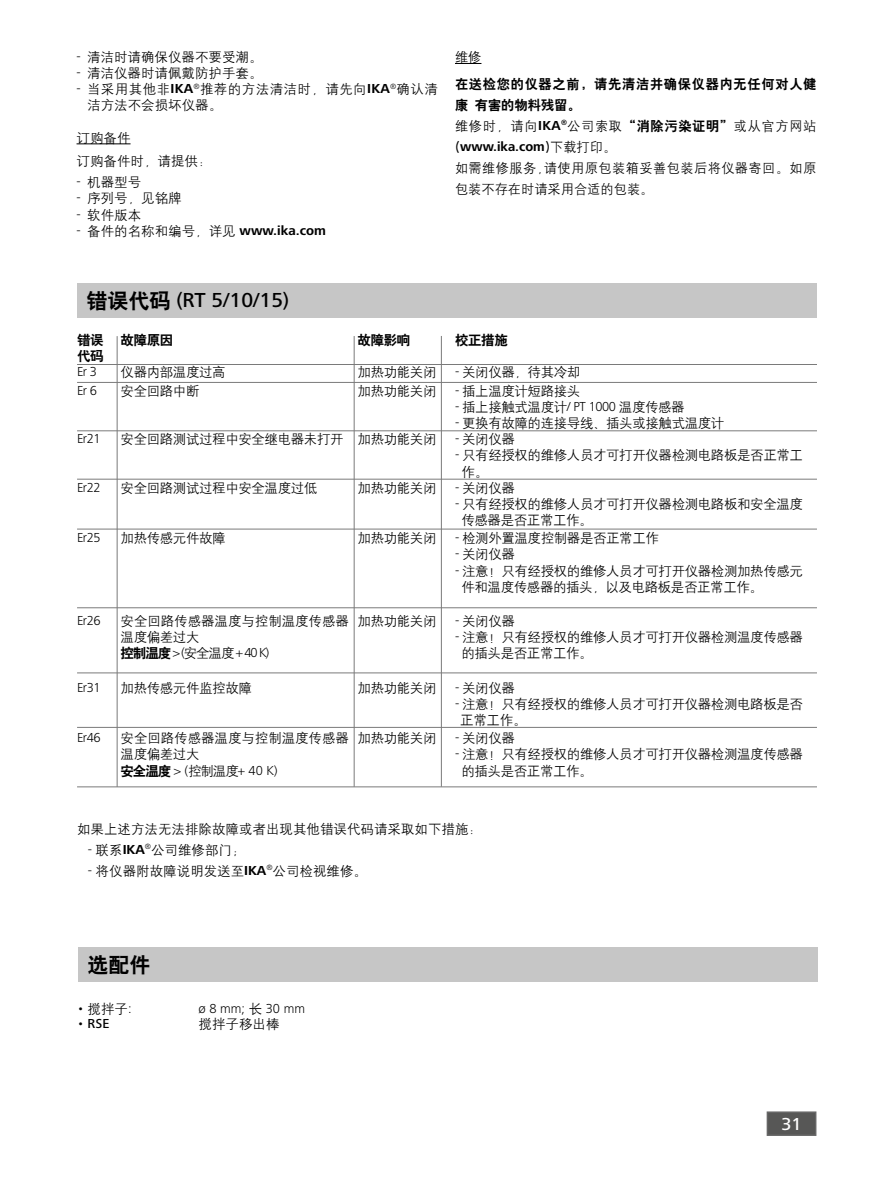
<style>
.page{position:relative;width:893px;height:1187px;background:#fff}
.page>*{position:absolute;margin:0;border:0;box-sizing:border-box;transform-origin:0 0}
.t1{font:500 21px "Frutiger Next IKA";color:#000}
.t2{font:21px "H Yb 2 gj";color:#000}
.t3{font:500 18px "Frutiger Next IKA";color:#fff}
.t4{font:13.5px/16.2px "H Yg 2 gj";letter-spacing:-.03em;color:#000}
.t5{font:13.5px/23.4px "H Yg 2 gj";color:#000}
.t6{font:13.5px/16.2px "H Yg 2 gj";letter-spacing:.03em;color:#000}
.t7{font:300 13.5px "Frutiger Next IKA";letter-spacing:-.03em;color:#000}
.t8{font:13.5px/21px "H Yb 2 gj";letter-spacing:.055em;color:#000}
.t9{font:13.5px "H Yg 2 gj";letter-spacing:-.005em;color:#000}
.t10{font:13.5px "H Yg 2 gj";letter-spacing:.05em;color:#000}
.t11{font:700 13.5px "Frutiger Next IKA";color:#000}
.t12{font:500 13.5px "Frutiger Next IKA";color:#000}
.s1{font-family:"Frutiger Next IKA";font-weight:300}
.s2{font-family:"Frutiger Next IKA";font-weight:700}
.s3{font-family:"H Yb 2 gj"}
.s4{font-family:"H Yb 2 gj";font-weight:400}
.s5{font-family:"H Yg 2 gj";font-weight:400}
.s6{font-weight:300}
</style>
<div class="page">
<div style="left:767px;top:1111px;width:49px;height:24px;background:#575756;border:2px solid #666"></div>
<div style="left:77px;top:283px;width:739px;height:34px;background:#c6c6c6"></div>
<div style="left:78px;top:947px;width:739px;height:34px;background:#c6c6c6"></div>
<hr style="left:77px;top:364px;width:740px;height:1px;background:#7a7a7a">
<hr style="left:77px;top:382px;width:740px;height:1px;background:#7a7a7a">
<hr style="left:77px;top:430px;width:740px;height:1px;background:#7a7a7a">
<hr style="left:77px;top:479px;width:740px;height:1px;background:#7a7a7a">
<hr style="left:77px;top:528px;width:740px;height:1px;background:#7a7a7a">
<hr style="left:77px;top:672px;width:740px;height:1px;background:#7a7a7a">
<hr style="left:77px;top:607px;width:740px;height:1px;background:#7a7a7a">
<hr style="left:117px;top:336px;width:1px;height:450px;background:#7a7a7a">
<hr style="left:354px;top:336px;width:1px;height:450px;background:#7a7a7a">
<hr style="left:441px;top:336px;width:1px;height:450px;background:#7a7a7a">
<hr style="left:77px;top:727px;width:740px;height:1px;background:#7a7a7a">
<hr style="left:77px;top:786px;width:740px;height:1px;background:#7a7a7a">
<hr style="left:77px;top:143px;width:54px;height:1px;background:#000">
<svg style="left:455px;top:63px;width:26px;height:1px"></svg>
<p class="t5" style="left:77px;top:45px;width:188px"><span class="s1">-</span> 清洁时请确保仪器不要受潮。</p>
<p class="t5" style="left:77px;top:61px;width:188px"><span class="s1">-</span> 清洁仪器时请佩戴防护手套。</p>
<p class="t6" style="left:87px;top:81px;width:352px;text-indent:-11px"><span class="s1">-</span> 当采用其他非<span class="s2">IKA</span><sup>®</sup>推荐的方法清洁时，请先向<span class="s2">IKA</span><sup>®</sup>确认清洁方法不会损坏仪器。</p>
<p class="t5" style="left:77px;top:126px;width:136px">订购备件<br>订购备件时，请提供：</p>
<p class="t4" style="left:77px;top:174px;width:66px"><span class="s1">-</span> 机器型号</p>
<p class="t4" style="left:77px;top:190px;width:107px"><span class="s1">-</span> 序列号，见铭牌</p>
<p class="t4" style="left:77px;top:206px;width:66px"><span class="s1">-</span> 软件版本</p>
<p class="t5" style="left:77px;top:219px;width:251px"><span class="s1">-</span> 备件的名称和编号，详见 <span class="s2">www.ika.com</span></p>
<p class="t4" style="left:455px;top:49px;width:28px">维修</p>
<p class="t8" style="left:455px;top:73px;width:363px">在送检您的仪器之前，请先清洁并确保仪器内无任何对人健康 有害的物料残留。</p>
<p class="t10" style="left:455px;top:119px;width:363px">维修时，请向<span class="s2">IKA</span><sup>®</sup>公司索取<span class="s3">“消除污染证明”</span>或从官方网站</p>
<p class="t11" style="left:455px;top:139px;width:163px"><span class="s4">(</span>www.ika.com<span class="s4">)</span><span class="s5">下载打印。</span></p>
<p class="t6" style="left:455px;top:157px;width:363px;line-height:21px">如需维修服务,请使用原包装箱妥善包装后将仪器寄回。如原包装不存在时请采用合适的包装。</p>
<h1 class="t1" style="left:87px;top:288px;width:204px"><span class="s4">错误代码</span> (RT 5/10/15)</h1>
<p class="t8" style="left:77px;top:329px;width:28px">错误</p>
<p class="t8" style="left:121px;top:329px;width:54px">故障原因</p>
<p class="t8" style="left:358px;top:329px;width:54px">故障影响</p>
<p class="t8" style="left:455px;top:329px;width:54px">校正措施</p>
<p class="t8" style="left:77px;top:346px;width:28px">代码</p>
<p class="t7" style="left:77px;top:364px;width:22px">Er 3</p>
<p class="t4" style="left:121px;top:364px;width:107px">仪器内部温度过高</p>
<p class="t4" style="left:358px;top:364px;width:80px">加热功能关闭</p>
<p class="t4" style="left:455px;top:364px;width:127px"><span class="s1">-</span> 关闭仪器，待其冷却</p>
<p class="t7" style="left:77px;top:382px;width:22px">Er 6</p>
<p class="t4" style="left:121px;top:382px;width:80px">安全回路中断</p>
<p class="t4" style="left:358px;top:382px;width:80px">加热功能关闭</p>
<p class="t4" style="left:455px;top:382px;width:127px"><span class="s1">-</span> 插上温度计短路接头</p>
<p class="t4" style="left:455px;top:398px;width:231px"><span class="s1">-</span> 插上接触式温度计<span class="s1">/ PT 1000</span> 温度传感器</p>
<p class="t4" style="left:455px;top:415px;width:271px"><span class="s1">-</span> 更换有故障的连接导线、插头或接触式温度计</p>
<p class="t7" style="left:77px;top:431px;width:25px">Er21</p>
<p class="t4" style="left:121px;top:431px;width:317px">安全回路测试过程中安全继电器未打开 加热功能关闭</p>
<p class="t4" style="left:455px;top:431px;width:61px"><span class="s1">-</span> 关闭仪器</p>
<p class="t4" style="left:461px;top:447px;width:343px;text-indent:-6px"><span class="s1">-</span> 只有经授权的维修人员才可打开仪器检测电路板是否正常工作。</p>
<p class="t7" style="left:77px;top:479px;width:25px">Er22</p>
<p class="t4" style="left:121px;top:479px;width:198px">安全回路测试过程中安全温度过低</p>
<p class="t4" style="left:358px;top:479px;width:80px">加热功能关闭</p>
<p class="t4" style="left:455px;top:479px;width:61px"><span class="s1">-</span> 关闭仪器</p>
<p class="t4" style="left:461px;top:496px;width:343px;text-indent:-6px"><span class="s1">-</span> 只有经授权的维修人员才可打开仪器检测电路板和安全温度传感器是否正常工作。</p>
<p class="t7" style="left:77px;top:530px;width:25px">Er25</p>
<p class="t4" style="left:121px;top:530px;width:107px">加热传感元件故障</p>
<p class="t4" style="left:358px;top:530px;width:80px">加热功能关闭</p>
<p class="t4" style="left:455px;top:530px;width:205px"><span class="s1">-</span> 检测外置温度控制器是否正常工作</p>
<p class="t4" style="left:455px;top:546px;width:61px"><span class="s1">-</span> 关闭仪器</p>
<p class="t4" style="left:461px;top:562px;width:343px;text-indent:-6px"><span class="s1">-</span> 注意！只有经授权的维修人员才可打开仪器检测加热传感元件和温度传感器的插头，以及电路板是否正常工作。</p>
<p class="t7" style="left:77px;top:612px;width:25px">Er26</p>
<p class="t9" style="left:121px;top:614px;width:317px">安全回路传感器温度与控制温度传感器 加热功能关闭</p>
<p class="t4" style="left:455px;top:613px;width:61px"><span class="s1">-</span> 关闭仪器</p>
<p class="t4" style="left:121px;top:629px;width:80px">温度偏差过大</p>
<p class="t4" style="left:455px;top:629px;width:349px"><span class="s1">-</span> 注意！只有经授权的维修人员才可打开仪器检测温度传感器</p>
<p class="t7" style="left:121px;top:645px;width:150px"><span class="s4">控制温度</span> &gt; (<span class="s5">安全温度</span> + 40 K)</p>
<p class="t4" style="left:461px;top:645px;width:133px">的插头是否正常工作。</p>
<p class="t7" style="left:77px;top:679px;width:25px">Er31</p>
<p class="t4" style="left:121px;top:679px;width:133px">加热传感元件监控故障</p>
<p class="t4" style="left:358px;top:679px;width:80px">加热功能关闭</p>
<p class="t4" style="left:455px;top:679px;width:61px"><span class="s1">-</span> 关闭仪器</p>
<p class="t4" style="left:460px;top:695px;width:344px;text-indent:-5px"><span class="s1">-</span> 注意！只有经授权的维修人员才可打开仪器检测电路板是否正常工作。</p>
<p class="t7" style="left:77px;top:729px;width:25px">Er46</p>
<p class="t9" style="left:121px;top:731px;width:317px">安全回路传感器温度与控制温度传感器 加热功能关闭</p>
<p class="t4" style="left:455px;top:730px;width:61px"><span class="s1">-</span> 关闭仪器</p>
<p class="t4" style="left:121px;top:746px;width:80px">温度偏差过大</p>
<p class="t4" style="left:455px;top:746px;width:349px"><span class="s1">-</span> 注意！只有经授权的维修人员才可打开仪器检测温度传感器</p>
<p class="t7" style="left:121px;top:762px;width:158px"><span class="s4">安全温度</span> &gt; (<span class="s5">控制温度</span>+ 40 K)</p>
<p class="t4" style="left:461px;top:762px;width:133px">的插头是否正常工作。</p>
<p class="t5" style="left:77px;top:817px;width:407px">如果上述方法无法排除故障或者出现其他错误代码请采取如下措施：</p>
<p class="t5" style="left:88px;top:838px;width:153px"><span class="s1">-</span> 联系<span class="s2">IKA</span><sup>®</sup>公司维修部门;</p>
<p class="t5" style="left:88px;top:859px;width:281px"><span class="s1">-</span> 将仪器附故障说明发送至<span class="s2">IKA</span><sup>®</sup>公司检视维修。</p>
<h1 class="t2" style="left:88px;top:954px;width:65px">选配件</h1>
<p class="t4" style="left:77px;top:1000px;width:56px"><span class="s1">•</span> 搅拌子<span class="s1">:</span></p>
<p class="t7" style="left:199px;top:1000px;width:108px">ø 8 mm; <span class="s5">长</span> 30 mm</p>
<p class="t12" style="left:77px;top:1015px;width:34px"><span class="s6">•</span> RSE</p>
<p class="t4" style="left:199px;top:1015px;width:82px">搅拌子移出棒</p>
<h2 class="t3" style="left:781px;top:1113px;width:22px">31</h2>
</div>
